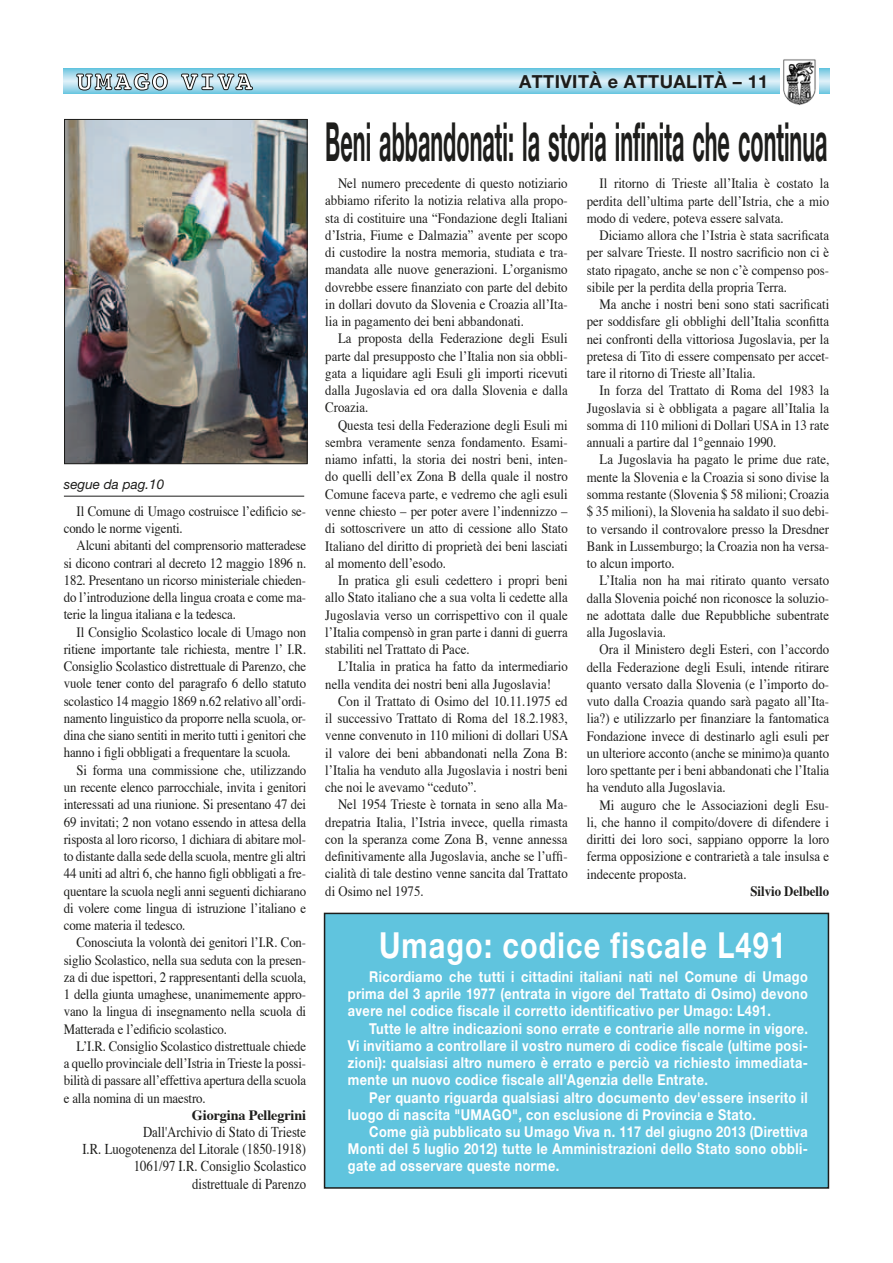
<style>
.page{position:relative;width:893px;height:1263px;background:#fff}
.page>*{position:absolute;margin:0;border:0;box-sizing:border-box;transform-origin:0 0}
.t1{font:700 54px "Helvetica Neue";color:#1d1d1b;scale:.4 1}
.t2{font:700 36px "Helvetica Neue";letter-spacing:.04em;color:#fff;scale:.8 1}
.t3{font:700 18px "Helvetica Neue";letter-spacing:.025em;color:#1d1d1b}
.t4{font:700 15px/17.2px "Helvetica Neue";letter-spacing:.03em;color:#fff;text-align:justify;scale:.85 1}
.t5{font:15px/17.2px "Times";color:#1d1d1b;text-align:right;scale:.85 1}
.t6{font:14.25px/17.2px "Times";color:#1d1d1b;text-align:justify;scale:.9 1}
.t7{font:700 14.25px "Times";letter-spacing:-.01em;color:#1d1d1b}
.t8{font:700 14.25px "Times";letter-spacing:-.01em;color:#1d1d1b;scale:.9 1}
.t9{font:italic 13.5px "Helvetica Neue";color:#1d1d1b}
</style>
<div class="page">
<svg style="left:64px;top:68px;width:765px;height:26px;background:#a1d9ea"></svg>
<img style="left:780px;top:59px;width:39px;height:46px">
<svg style="left:76px;top:73px;width:177px;height:17px;background:#a5b7bd"></svg>
<img style="left:66px;top:121px;width:240px;height:341px">
<div style="left:64px;top:119px;width:244px;height:345px;border:1px solid #1d1d1b"></div>
<div style="left:325px;top:913px;width:503px;height:275px;background:#60c4de"></div>
<div style="left:324px;top:913px;width:505px;height:276px;border:2px solid #1d1d1b"></div>
<hr style="left:64px;top:496px;width:240px;height:1px;background:#1d1d1b">
<p class="t9" style="left:64px;top:476px;width:102px">segue da pag.10</p>
<p class="t6" style="left:64px;top:501px;width:271px;text-indent:13px">Il Comune di Umago costruisce l’edificio se&shy;condo le norme vigenti.</p>
<p class="t6" style="left:64px;top:536px;width:271px;text-indent:13px">Alcuni abitanti del comprensorio matteradese si dicono contrari al decreto 12 maggio 1896 n.<br>182. Presentano un ricorso ministeriale chieden&shy;do l’introduzione della lingua croata e come ma&shy;terie la lingua italiana e la tedesca.</p>
<p class="t6" style="left:64px;top:622px;width:271px;text-indent:13px">Il Consiglio Scolastico locale di Umago non ritiene importante tale richiesta, mentre l’ I.R.<br>Consiglio Scolastico distrettuale di Parenzo, che vuole tener conto del paragrafo 6 dello statuto scolastico 14 maggio 1869 n.62 relativo all’ordi&shy;namento linguistico da proporre nella scuola, or&shy;dina che siano sentiti in merito tutti i genitori che hanno i figli obbligati a frequentare la scuola.</p>
<p class="t6" style="left:64px;top:760px;width:271px;text-indent:13px">Si forma una commissione che, utilizzando un recente elenco parrocchiale, invita i genitori interessati ad una riunione. Si presentano 47 dei 69 invitati; 2 non votano essendo in attesa della risposta al loro ricorso, 1 dichiara di abitare mol&shy;to distante dalla sede della scuola, mentre gli altri 44 uniti ad altri 6, che hanno figli obbligati a fre&shy;quentare la scuola negli anni seguenti dichiarano di volere come lingua di istruzione l’italiano e come materia il tedesco.</p>
<p class="t6" style="left:64px;top:933px;width:271px;text-indent:13px">Conosciuta la volontà dei genitori l’I.R. Con&shy;siglio Scolastico, nella sua seduta con la presen&shy;za di due ispettori, 2 rappresentanti della scuola, 1 della giunta umaghese, unanimemente appro&shy;vano la lingua di insegnamento nella scuola di Matterada e l’edificio scolastico.</p>
<p class="t6" style="left:64px;top:1036px;width:271px;text-indent:13px">L’I.R. Consiglio Scolastico distrettuale chiede a quello provinciale dell’Istria in Trieste la possi&shy;bilità di passare all’effettiva apertura della scuola e alla nomina di un maestro.</p>
<p class="t7" style="left:192px;top:1101px;width:116px">Giorgina Pellegrini</p>
<p class="t5" style="left:82px;top:1122px;width:265px">Dall'Archivio di Stato di Trieste<br>I.R. Luogotenenza del Litorale (1850-1918)<br>1061/97 I.R. Consiglio Scolastico distrettuale di Parenzo</p>
<p class="t3" style="left:519px;top:70px;width:13px">ATT</p>
<p class="t3" style="left:555px;top:70px;width:83px">IVITÀ e ATTUAL</p>
<p class="t3" style="left:697px;top:70px;width:72px">ITÀ – 11</p>
<h1 class="t1" style="left:325px;top:109px;width:1257px">Beni abbandonati: la storia infinita che continua</h1>
<p class="t6" style="left:325px;top:173px;width:271px;text-indent:13px">Nel numero precedente di questo notiziario abbiamo riferito la notizia relativa alla propo&shy;sta di costituire una “Fondazione degli Italiani d’Istria, Fiume e Dalmazia” avente per scopo di custodire la nostra memoria, studiata e tra&shy;mandata alle nuove generazioni. L’organismo dovrebbe essere finanziato con parte del debito in dollari dovuto da Slovenia e Croazia all’Ita&shy;lia in pagamento dei beni abbandonati.</p>
<p class="t6" style="left:325px;top:329px;width:271px;text-indent:13px">La proposta della Federazione degli Esuli parte dal presupposto che l’Italia non sia obbli&shy;gata a liquidare agli Esuli gli importi ricevuti dalla Jugoslavia ed ora dalla Slovenia e dalla Croazia.</p>
<p class="t6" style="left:325px;top:415px;width:271px;text-indent:13px">Questa tesi della Federazione degli Esuli mi sembra veramente senza fondamento. Esami&shy;niamo infatti, la storia dei nostri beni, inten&shy;do quelli dell’ex Zona B della quale il nostro Comune faceva parte, e vedremo che agli esuli venne chiesto – per poter avere l’indennizzo – di sottoscrivere un atto di cessione allo Stato Italiano del diritto di proprietà dei beni lasciati al momento dell’esodo.</p>
<p class="t6" style="left:325px;top:570px;width:271px;text-indent:13px">In pratica gli esuli cedettero i propri beni allo Stato italiano che a sua volta li cedette alla Jugoslavia verso un corrispettivo con il quale l’Italia compensò in gran parte i danni di guerra stabiliti nel Trattato di Pace.</p>
<p class="t6" style="left:325px;top:657px;width:271px;text-indent:13px">L’Italia in pratica ha fatto da intermediario nella vendita dei nostri beni alla Jugoslavia!</p>
<p class="t6" style="left:325px;top:691px;width:272px;text-indent:13px">Con il Trattato di Osimo del 10.11.1975 ed il successivo Trattato di Roma del 18.2.1983, venne convenuto in 110 milioni di dollari USA il valore dei beni abbandonati nella Zona B: l’Italia ha venduto alla Jugoslavia i nostri beni che noi le avevamo “ceduto”.</p>
<p class="t6" style="left:325px;top:795px;width:271px;text-indent:13px">Nel 1954 Trieste è tornata in seno alla Ma&shy;drepatria Italia, l’Istria invece, quella rimasta con la speranza come Zona B, venne annessa definitivamente alla Jugoslavia, anche se l’uffi&shy;cialità di tale destino venne sancita dal Trattato di Osimo nel 1975.</p>
<p class="t6" style="left:587px;top:174px;width:271px;text-indent:13px">Il ritorno di Trieste all’Italia è costato la perdita dell’ultima parte dell’Istria, che a mio modo di vedere, poteva essere salvata.</p>
<p class="t6" style="left:587px;top:225px;width:271px;text-indent:13px">Diciamo allora che l’Istria è stata sacrificata per salvare Trieste. Il nostro sacrificio non ci è stato ripagato, anche se non c’è compenso pos&shy;sibile per la perdita della propria Terra.</p>
<p class="t6" style="left:587px;top:294px;width:271px;text-indent:13px">Ma anche i nostri beni sono stati sacrificati per soddisfare gli obblighi dell’Italia sconfitta nei confronti della vittoriosa Jugoslavia, per la pretesa di Tito di essere compensato per accet&shy;tare il ritorno di Trieste all’Italia.</p>
<p class="t6" style="left:587px;top:381px;width:271px;text-indent:13px">In forza del Trattato di Roma del 1983 la Jugoslavia si è obbligata a pagare all’Italia la somma di 110 milioni di Dollari USA in 13 rate annuali a partire dal 1°gennaio 1990.</p>
<p class="t6" style="left:587px;top:450px;width:271px;text-indent:13px">La Jugoslavia ha pagato le prime due rate, mente la Slovenia e la Croazia si sono divise la somma restante (Slovenia $ 58 milioni; Croazia $ 35 milioni), la Slovenia ha saldato il suo debi&shy;to versando il controvalore presso la Dresdner Bank in Lussemburgo; la Croazia non ha versa&shy;to alcun importo.</p>
<p class="t6" style="left:587px;top:571px;width:271px;text-indent:13px">L’Italia non ha mai ritirato quanto versato dalla Slovenia poiché non riconosce la soluzio&shy;ne adottata dalle due Repubbliche subentrate alla Jugoslavia.</p>
<p class="t6" style="left:587px;top:640px;width:271px;text-indent:13px">Ora il Ministero degli Esteri, con l’accordo della Federazione degli Esuli, intende ritirare quanto versato dalla Slovenia (e l’importo do&shy;vuto dalla Croazia quando sarà pagato all’Ita&shy;lia?) e utilizzarlo per finanziare la fantomatica Fondazione invece di destinarlo agli esuli per un ulteriore acconto (anche se minimo)a quanto loro spettante per i beni abbandonati che l’Italia ha venduto alla Jugoslavia.</p>
<p class="t6" style="left:587px;top:795px;width:271px;text-indent:13px">Mi auguro che le Associazioni degli Esu&shy;li, che hanno il compito/dovere di difendere i diritti dei loro soci, sappiano opporre la loro ferma opposizione e contrarietà a tale insulsa e indecente proposta.</p>
<p class="t8" style="left:750px;top:877px;width:89px">Silvio Delbello</p>
<h2 class="t2" style="left:379px;top:923px;width:510px">Umago: codice fiscale L491</h2>
<p class="t4" style="left:348px;top:968px;width:543px;text-indent:21px">Ricordiamo che tutti i cittadini italiani nati nel Comune di Umago prima del 3 aprile 1977 (entrata in vigore del Trattato di Osimo) devono avere nel codice fiscale il corretto identificativo per Umago: L491.</p>
<p class="t4" style="left:348px;top:1019px;width:543px;text-indent:21px">Tutte le altre indicazioni sono errate e contrarie alle norme in vigore.<br>Vi invitiamo a controllare il vostro numero di codice fiscale (ultime posi&shy;zioni): qualsiasi altro numero è errato e perciò va richiesto immediata&shy;mente un nuovo codice fiscale all'Agenzia delle Entrate.</p>
<p class="t4" style="left:348px;top:1088px;width:543px;text-indent:21px">Per quanto riguarda qualsiasi altro documento dev'essere inserito il luogo di nascita "UMAGO</p>
<p class="t4" style="left:512px;top:1105px;width:288px">", con esclusione di Provincia e Stato.</p>
<p class="t4" style="left:369px;top:1123px;width:518px">Come già pubblicato su Umago Viva n. 117 del giugno 2013 (Direttiva</p>
<p class="t4" style="left:348px;top:1140px;width:543px">Monti del 5 luglio 2012) tutte le Amministrazioni dello Stato sono obbli-</p>
<p class="t4" style="left:348px;top:1157px;width:250px">gate ad osservare queste norme.</p>
</div>
